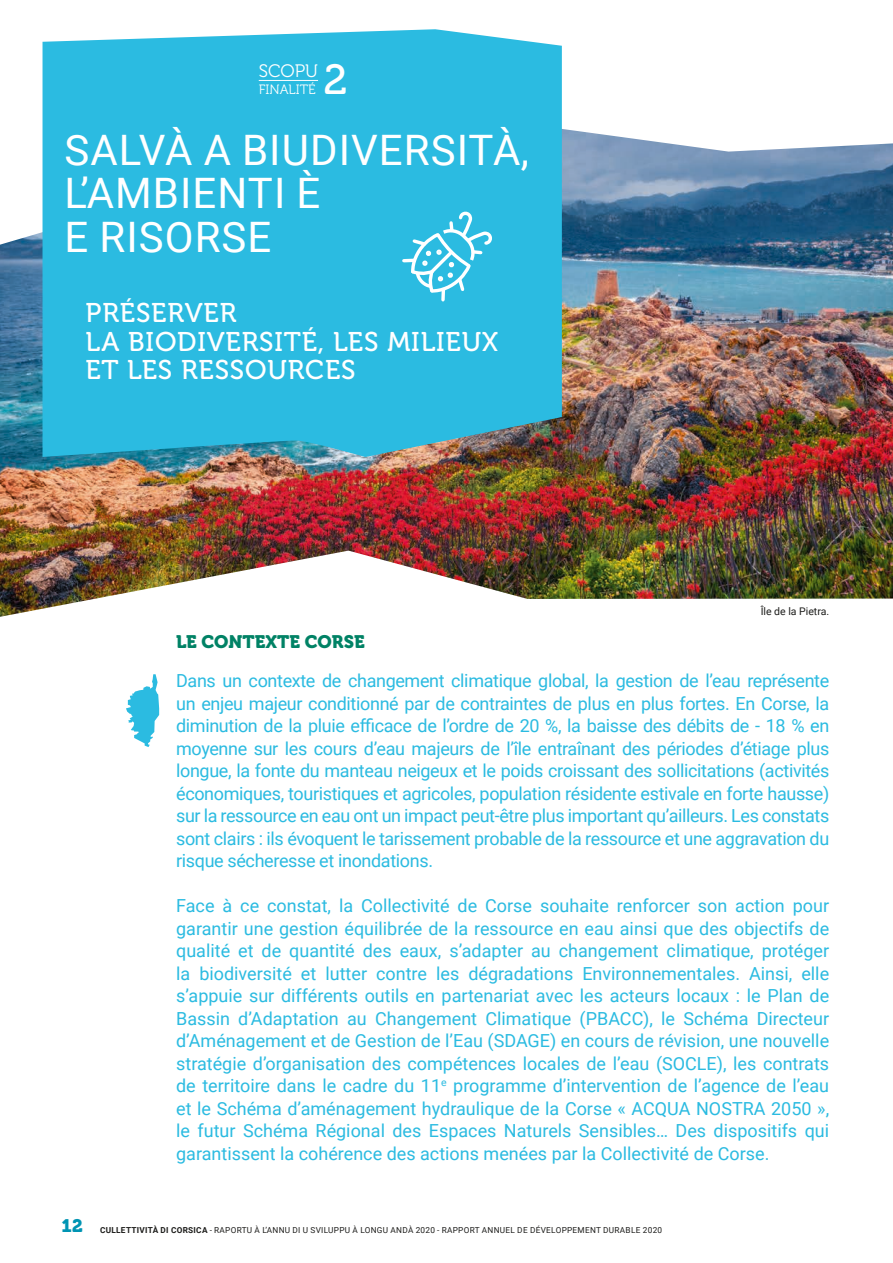
<style>
.page{position:relative;width:893px;height:1263px;background:#fff}
.page>*{position:absolute;margin:0;border:0;box-sizing:border-box;transform-origin:0 0}
.t1{font:42px/43.5px "Roboto";letter-spacing:.025em;color:#fff}
.t2{font:42px "Museo 500";color:#fff}
.t3{font:27px/28.5px "Museo 500";letter-spacing:.03em;color:#fff}
.t4{font:18px/22.5px "Roboto";letter-spacing:-.015em;color:#2bbbe1;text-align:justify}
.t5{font:18px "Museo 900";color:#008265}
.t6{font:18px "Museo 300";color:#fff}
.t7{font:13.5px "Museo 300";color:#fff}
.t8{font:10.5px "Roboto";color:#1d1d1b}
.t9{font:8.25px "Roboto";letter-spacing:.035em;color:#1d1d1b}
.s1{font-family:"Museo 900";font-size:18px;color:#0094b3}
.s2{font-weight:700}
</style>
<div class="page">
<img style="left:0;top:113px;width:893px;height:504px">
<div style="left:43px;top:29px;width:519px;height:428px;background:#2bbbe1"></div>
<svg style="left:400px;top:208px;width:96px;height:95px;background:#4cc5e5"></svg>
<hr style="left:259px;top:80px;width:59px;height:1px;background:#fff">
<svg style="left:126px;top:674px;width:33px;height:73px"></svg>
<h1 class="t2" style="left:324px;top:56px;width:26px">2</h1>
<p class="t6" style="left:259px;top:62px;width:61px">SCOPU</p>
<p class="t7" style="left:259px;top:82px;width:58px">FINALITÉ</p>
<h1 class="t1" style="left:65px;top:127px;width:466px">SALVÀ A BIUDIVERSITÀ,<br>L’AMBIENTI È<br>E RISORSE</h1>
<h2 class="t3" style="left:86px;top:299px;width:414px">PRÉSERVER<br>LA BIODIVERSITÉ, LES MILIEUX<br>ET LES RESSOURCES</h2>
<p class="t8" style="left:761px;top:604px;width:70px">Île de la Pietra.</p>
<p class="t5" style="left:176px;top:631px;width:190px">LE CONTEXTE CORSE</p>
<p class="t4" style="left:176px;top:669px;width:655px">Dans un contexte de changement climatique global, la gestion de l’eau représente un enjeu majeur conditionné par de contraintes de plus en plus fortes. En Corse, la diminution de la pluie efficace de l’ordre de 20 %, la baisse des débits de - 18 % en moyenne sur les cours d’eau majeurs de l’île entraînant des périodes d’étiage plus longue, la fonte du manteau neigeux et le poids croissant des sollicitations (activités économiques, touristiques et agricoles, population résidente estivale en forte hausse) sur la ressource en eau ont un impact peut-être plus important qu’ailleurs. Les constats sont clairs : ils évoquent le tarissement probable de la ressource et une aggravation du risque sécheresse et inondations.</p>
<p class="t4" style="left:176px;top:894px;width:655px">Face à ce constat, la Collectivité de Corse souhaite renforcer son action pour garantir une gestion équilibrée de la ressource en eau ainsi que des objectifs de qualité et de quantité des eaux, s’adapter au changement climatique, protéger la biodiversité et lutter contre les dégradations Environnementales. Ainsi, elle s’appuie sur différents outils en partenariat avec les acteurs locaux : le Plan de Bassin d’Adaptation au Changement Climatique (PBACC), le Schéma Directeur d’Aménagement et de Gestion de l’Eau (SDAGE) en cours de révision, une nouvelle stratégie d’organisation des compétences locales de l’eau (SOCLE), les contrats de territoire dans le cadre du 11<sup>e</sup> programme d’intervention de l’agence de l’eau et le Schéma d’aménagement hydraulique de la Corse « ACQUA NOSTRA 2050 », le futur Schéma Régional des Espaces Naturels Sensibles… Des dispositifs qui garantissent la cohérence des actions menées par la Collectivité de Corse.</p>
<p class="t9" style="left:62px;top:1224px;width:602px"><span class="s1">12</span> <span class="s2">CULLETTIVITÀ DI CORSICA</span> - RAPORTU À L’ANNU DI U SVILUPPU À LONGU ANDÀ 2020 - RAPPORT ANNUEL DE DÉVELOPPEMENT DURABLE 2020</p>
</div>
